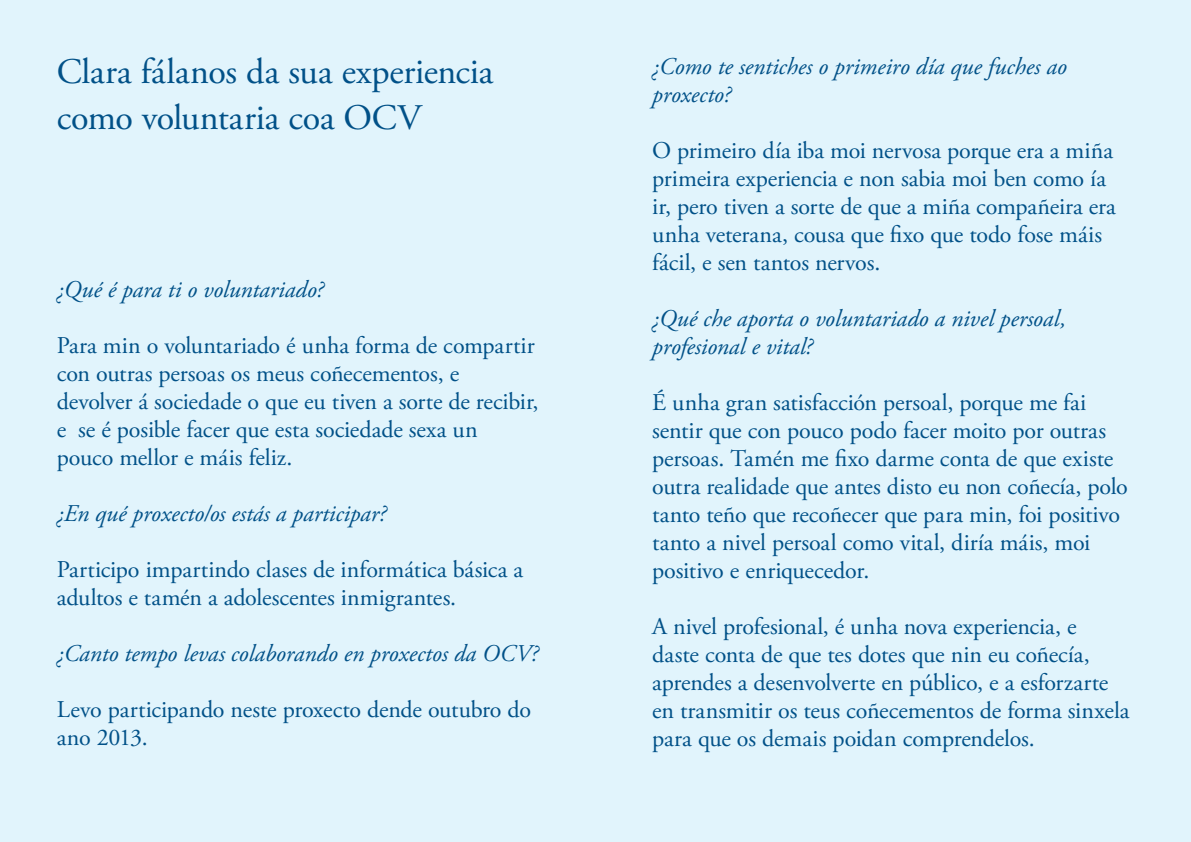
<style>
.page{position:relative;width:1191px;height:842px;background:#e1f4fc}
.page>*{position:absolute;margin:0;border:0;box-sizing:border-box;transform-origin:0 0}
.t1{font:36px/46px "Adobe Garamond Pro";letter-spacing:-.005em;color:#015188}
.t2{font:24px/28px "Adobe Garamond Pro";letter-spacing:-.005em;color:#015188}
.t3{font:italic 24px/28px "Adobe Garamond Pro";color:#015188}
</style>
<div class="page">
<p class="t1" style="left:57px;top:50px;width:438px">Clara fálanos da sua experiencia como voluntaria coa OCV</p>
<p class="t3" style="left:57px;top:276px;width:269px">¿Qué é para ti o voluntariado?</p>
<p class="t2" style="left:57px;top:332px;width:483px">Para min o voluntariado é unha forma de compartir con outras persoas os meus coñecementos, e devolver á sociedade o que eu tiven a sorte de recibir, e se é posible facer que esta sociedade sexa un pouco mellor e máis feliz.</p>
<p class="t3" style="left:57px;top:500px;width:331px">¿En qué proxecto/os estás a participar?</p>
<p class="t2" style="left:57px;top:556px;width:468px">Participo impartindo clases de informática básica a adultos e tamén a adolescentes inmigrantes.</p>
<p class="t3" style="left:57px;top:640px;width:483px">¿Canto tempo levas colaborando en proxectos da OCV?</p>
<p class="t2" style="left:57px;top:696px;width:476px">Levo participando neste proxecto dende outubro do ano 2013.</p>
<p class="t3" style="left:652px;top:53px;width:416px">¿Como te sentiches o primeiro día que fuches ao proxecto?</p>
<p class="t2" style="left:652px;top:137px;width:465px">O primeiro día iba moi nervosa porque era a miña primeira experiencia e non sabia moi ben como ía ir, pero tiven a sorte de que a miña compañeira era unha veterana, cousa que fixo que todo fose máis fácil, e sen tantos nervos.</p>
<p class="t3" style="left:652px;top:305px;width:415px">¿Qué che aporta o voluntariado a nivel persoal, profesional e vital?</p>
<p class="t2" style="left:652px;top:389px;width:477px">É unha gran satisfacción persoal, porque me fai sentir que con pouco podo facer moito por outras persoas. Tamén me fixo darme conta de que existe outra realidade que antes disto eu non coñecía, polo tanto teño que recoñecer que para min, foi positivo tanto a nivel persoal como vital, diría máis, moi positivo e enriquecedor.</p>
<p class="t2" style="left:652px;top:613px;width:479px">A nivel profesional, é unha nova experiencia, e<br>daste conta de que tes dotes que nin eu coñecía, aprendes a desenvolverte en público, e a esforzarte en transmitir os teus coñecementos de forma sinxela para que os demais poidan comprendelos.</p>
</div>
